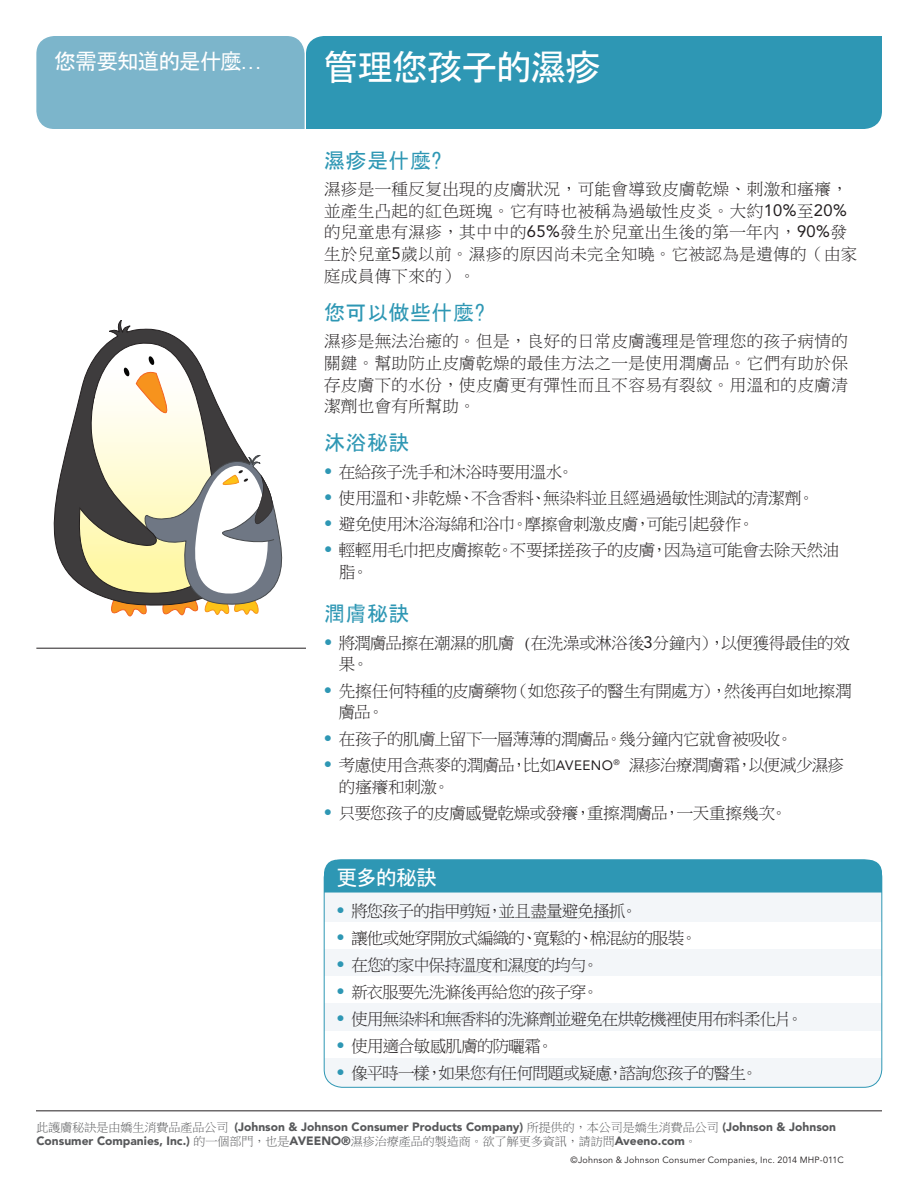
<style>
.page{position:relative;width:918px;height:1188px;background:#fff}
.page>*{position:absolute;margin:0;border:0;box-sizing:border-box;transform-origin:0 0}
.t1{font:36px "MS Gothic";letter-spacing:-.04em;color:#fff}
.t2{font:21.75px "MS Gothic";letter-spacing:-.05em;color:#fff}
.t3{font:21px "MS Gothic";letter-spacing:.025em;color:#2e97b4}
.t4{font:21px "MS Gothic";letter-spacing:-.045em;color:#fff}
.t5{font:16.5px/21.8px "Ming Li U";letter-spacing:-.025em;color:#231f20}
.t6{font:16.5px/21.8px "Ming Li U";letter-spacing:.025em;color:#231f20}
.t7{font:16.5px "Ming Li U";letter-spacing:-.05em;color:#231f20}
.t8{font:16.5px "Ming Li U";letter-spacing:-.045em;color:#231f20}
.t9{font:16.5px "Ming Li U";letter-spacing:-.055em;color:#231f20}
.secondary_bulleted_l{font:900 12px/13.5px "Avenir";color:#57585a}
.t10{font:9px "Avenir";letter-spacing:.025em;color:#231f20}
.s1{font-family:"Avenir"}
.s2{font-family:"Avenir";color:#2e97b4}
.s3{font-family:"Avenir";font-size:13.5px}
.s4{font-family:"Ming Li U";font-weight:400}
</style>
<div class="page">
<div style="left:306px;top:36px;width:576px;height:93px;background:#2e97b4"></div>
<div style="left:36px;top:36px;width:269px;height:93px;background:#7cb5cb"></div>
<hr style="left:36px;top:648px;width:270px;height:1px;background:#231f20">
<hr style="left:36px;top:1111px;width:846px;height:1px;background:#231f20">
<div style="left:324px;top:860px;width:558px;height:227px;background:#f3f6f9;border-radius:18px"></div>
<div style="left:324px;top:860px;width:558px;height:33px;background:#2e97b4"></div>
<div style="left:324px;top:922px;width:558px;height:27px;background:#fff"></div>
<div style="left:324px;top:976px;width:558px;height:27px;background:#fff"></div>
<div style="left:324px;top:1031px;width:558px;height:27px;background:#fff"></div>
<div style="left:324px;top:860px;width:558px;height:227px;border:1px solid #2e97b4;border-radius:18px"></div>
<svg style="left:53px;top:320px;width:129px;height:255px"></svg>
<svg style="left:69px;top:341px;width:214px;height:276px"></svg>
<p class="t2" style="left:54px;top:51px;width:214px">您需要知道的是什麼...</p>
<p class="t1" style="left:323px;top:49px;width:279px">管理您孩子的濕疹</p>
<p class="t3" style="left:324px;top:150px;width:120px">濕疹是什麼﹖</p>
<p class="t6" style="left:324px;top:178px;width:535px">濕疹是一種反复出現的皮膚狀況，可能會導致皮膚乾燥、刺激和瘙癢，並產生凸起的紅色斑塊。它有時也被稱為過敏性皮炎。大約<span class="s1">10%</span>至<span class="s1">20%</span>的兒童患有濕疹，其中中的<span class="s1">65%</span>發生於兒童出生後的第一年內，<span class="s1">90%</span>發生於兒童<span class="s1">5</span>歲以前。濕疹的原因尚未完全知曉。它被認為是遺傳的（由家庭成員傳下來的）。</p>
<p class="t3" style="left:324px;top:302px;width:163px">您可以做些什麼﹖</p>
<p class="t5" style="left:324px;top:330px;width:525px;text-align:justify">濕疹是無法治癒的。但是，良好的日常皮膚護理是管理您的孩子病情的關鍵。幫助防止皮膚乾燥的最佳方法之一是使用潤膚品。它們有助於保存皮膚下的水份，使皮膚更有彈性而且不容易有裂紋。用溫和的皮膚清潔劑也會有所幫助。</p>
<p class="t3" style="left:324px;top:432px;width:87px">沐浴秘訣</p>
<p class="t5" style="left:324px;top:461px;width:252px"><span class="s2">•</span> 在給孩子洗手和沐浴時要用溫水。</p>
<p class="t5" style="left:324px;top:487px;width:492px"><span class="s2">•</span> 使用溫和、非乾燥、不含香料、無染料並且經過過敏性測試的清潔劑。</p>
<p class="t5" style="left:324px;top:513px;width:432px"><span class="s2">•</span> 避免使用沐浴海綿和浴巾。摩擦會刺激皮膚，可能引起發作。</p>
<p class="t5" style="left:339px;top:540px;width:502px;text-indent:-15px"><span class="s2">•</span> 輕輕用毛巾把皮膚擦乾。不要揉搓孩子的皮膚，因為這可能會去除天然油脂。</p>
<p class="t3" style="left:324px;top:603px;width:87px">潤膚秘訣</p>
<p class="t5" style="left:339px;top:632px;width:512px;text-indent:-15px"><span class="s2">•</span> 將潤膚品擦在潮濕的肌膚 (在洗澡或淋浴後<span class="s1">3</span>分鐘內），以便獲得最佳的效果。</p>
<p class="t5" style="left:339px;top:680px;width:514px;text-indent:-15px"><span class="s2">•</span> 先擦任何特種的皮膚藥物（如您孩子的醫生有開處方），然後再自如地擦潤膚品。</p>
<p class="t5" style="left:324px;top:728px;width:470px"><span class="s2">•</span> 在孩子的肌膚上留下一層薄薄的潤膚品。幾分鐘內它就會被吸收。</p>
<p class="t5" style="left:339px;top:754px;width:507px;text-indent:-15px"><span class="s2">•</span> 考慮使用含燕麥的潤膚品，比如<span class="s3">AVEENO</span><sup>®</sup> 濕疹治療潤膚霜，以便減少濕疹的瘙癢和刺激。</p>
<p class="t5" style="left:324px;top:802px;width:465px"><span class="s2">•</span> 只要您孩子的皮膚感覺乾燥或發癢，重擦潤膚品，一天重擦幾次。</p>
<p class="t4" style="left:336px;top:867px;width:102px">更多的秘訣</p>
<p class="t7" style="left:336px;top:902px;width:303px"><span class="s2">•</span> 將您孩子的指甲剪短，並且盡量避免搔抓。</p>
<p class="t7" style="left:336px;top:929px;width:363px"><span class="s2">•</span> 讓他或她穿開放式編織的、寬鬆的、棉混紡的服裝。</p>
<p class="t7" style="left:336px;top:956px;width:264px"><span class="s2">•</span> 在您的家中保持溫度和濕度的均勻。</p>
<p class="t9" style="left:336px;top:983px;width:264px"><span class="s2">•</span> 新衣服要先洗滌後再給您的孩子穿。</p>
<p class="t8" style="left:336px;top:1010px;width:468px"><span class="s2">•</span> 使用無染料和無香料的洗滌劑並避免在烘乾機裡使用布料柔化片。</p>
<p class="t8" style="left:336px;top:1037px;width:219px"><span class="s2">•</span> 使用適合敏感肌膚的防曬霜。</p>
<p class="t7" style="left:336px;top:1064px;width:423px"><span class="s2">•</span> 像平時一樣，如果您有任何問題或疑慮，諮詢您孩子的醫生。</p>
<p class="secondary_bulleted_l" style="left:36px;top:1120px;width:801px"><span class="s4">此護膚秘訣是由嬌生消費品產品公司</span> (Johnson &amp; Johnson Consumer Products Company) <span class="s4">所提供的，本公司是嬌生消費品公司</span> (Johnson &amp; Johnson<br>Consumer Companies, Inc.) <span class="s4">的一個部門，也是</span>AVEENO®<span class="s4">濕疹治療產品的製造商。欲了解更多資訊，請訪問</span>Aveeno.com<span class="s4">。</span></p>
<p class="t10" style="left:571px;top:1155px;width:275px">©Johnson &amp; Johnson Consumer Companies, Inc. 2014 MHP-011C</p>
</div>
